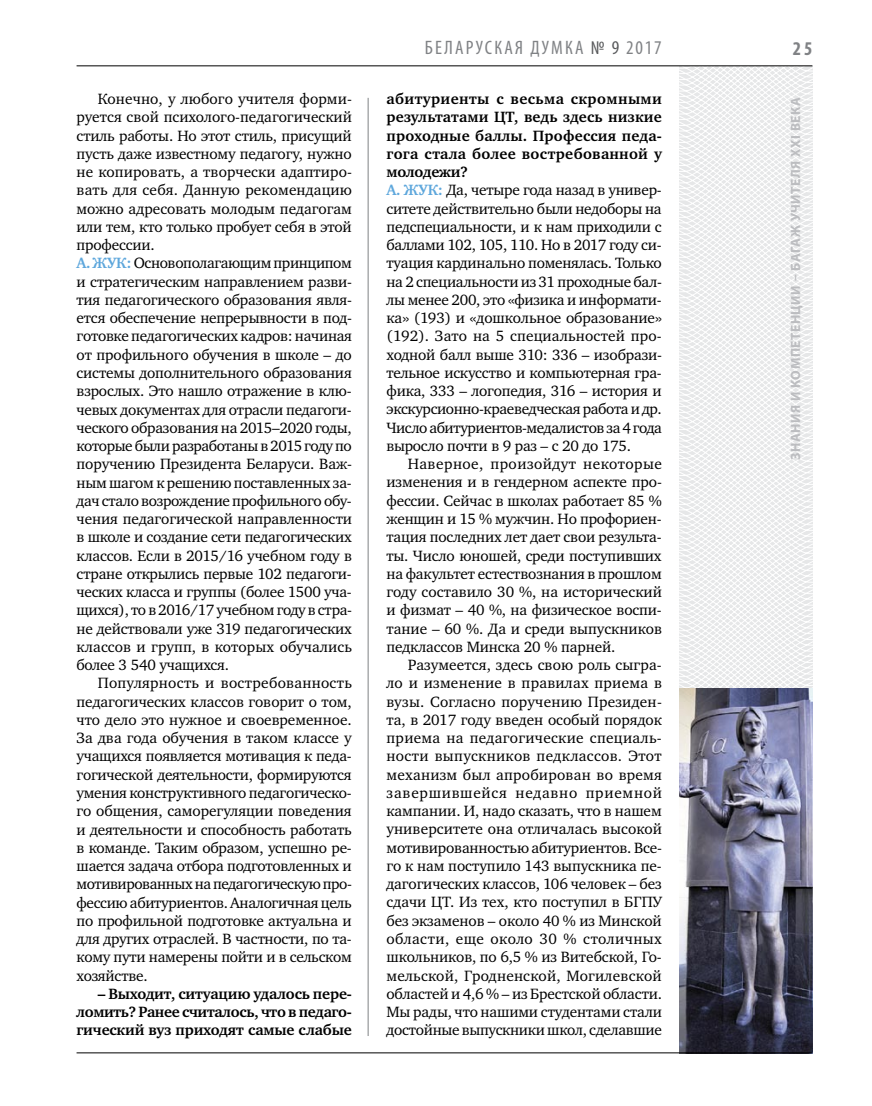
<style>
.page{position:relative;width:872px;height:1106px;background:#fff}
.page>*{position:absolute;margin:0;border:0;box-sizing:border-box;transform-origin:0 0}
.t1{font:condensed 19.5px "Myriad Pro";letter-spacing:.11em;color:#808285}
.t2{font:700 condensed 19.5px "Myriad Pro";color:#808285}
.t3{font:15.3px/18.3px "Charter C";letter-spacing:-.015em;color:#000;text-align:justify}
.t4{font:700 15.3px/18.3px "Charter C";letter-spacing:-.01em;color:#000;text-align:justify}
.t5{font:700 13.5px "Myriad Pro";letter-spacing:.04em;color:#bcbdc0}
.s1{font-weight:700;color:#5ea7dc}
.s2{color:#58595b}
.s3{font-weight:700}
</style>
<div class="page">
<hr style="left:368px;top:98px;width:1px;height:938px;background:#808285">
<svg style="left:621px;top:65px;width:192px;height:989px"></svg>
<hr style="left:77px;top:65px;width:735px;height:1px;background:#000">
<img style="left:679px;top:688px;width:133px;height:364px">
<hr style="left:77px;top:1052px;width:735px;height:1px;background:#000">
<p class="t3" style="left:77px;top:90px;width:277px;text-align:left;text-indent:21px">Конечно, у любого учителя форми&shy;руется свой психолого-педагогический стиль работы. Но этот стиль, присущий пусть даже известному педагогу, нужно не копировать, а творчески адаптиро&shy;вать для себя. Данную рекомендацию можно адресовать молодым педагогам или тем, кто только пробует себя в этой профессии.<br><span class="s1">А. ЖУК:</span> Основополагающим принципом и стратегическим направлением разви&shy;тия педагогического образования явля&shy;ется обеспечение непрерывности в под&shy;готовке педагогических кадров: начиная от профильного обучения в школе – до системы дополнительного образования взрослых. Это нашло отражение в клю&shy;чевых документах для отрасли педагоги&shy;ческого образования на 2015–2020 годы, которые были разработаны в 2015 году по поручению Президента Беларуси. Важ&shy;ным шагом к решению поставленных за&shy;дач стало возрождение профильного обу&shy;чения педагогической направленности в школе и создание сети педагогических классов. Если в 2015/16 учебном году в стране открылись первые 102 педагоги&shy;ческих класса и группы (более 1500 уча&shy;щихся), то в 2016/17 учебном году в стра&shy;не действовали уже 319 педагогических классов и групп, в которых обучались более 3 540 учащихся.</p>
<p class="t3" style="left:77px;top:674px;width:277px;text-indent:21px">Популярность и востребованность педагогических классов говорит о том, что дело это нужное и своевременное.<br>За два года обучения в таком классе у учащихся появляется мотивация к педа&shy;гогической деятельности, формируются умения конструктивного педагогическо&shy;го общения, саморегуляции поведения и деятельности и способность работать в команде. Таким образом, успешно ре&shy;шается задача отбора подготовленных и мотивированных на педагогическую про&shy;фессию абитуриентов. Аналогичная цель по профильной подготовке актуальна и для других отраслей. В частности, по та&shy;кому пути намерены пойти и в сельском хозяйстве.</p>
<p class="t4" style="left:77px;top:984px;width:277px;text-indent:21px">– Выходит, ситуацию удалось пере&shy;ломить? Ранее считалось, что в педаго&shy;гический вуз приходят самые слабые</p>
<p class="t1" style="left:425px;top:36px;width:238px">БЕЛАРУСКАЯ ДУМКА <span class="s2">№ 9</span> 2017</p>
<p class="t2" style="left:793px;top:37px;width:21px">25</p>
<p class="t3" style="left:386px;top:90px;width:277px;text-align:left"><span class="s3">абитуриенты с весьма скромными результатами ЦТ, ведь здесь низкие проходные баллы. Профессия педа&shy;гога стала более востребованной у молодежи?<br></span><span class="s1">А. ЖУК:</span> Да, четыре года назад в универ&shy;ситете действительно были недоборы на педспециальности, и к нам приходили с баллами 102, 105, 110. Но в 2017 году си&shy;туация кардинально поменялась. Только на 2 специальности из 31 проходные бал&shy;лы менее 200, это «физика и информати&shy;ка» (193) и «дошкольное образование» (192). Зато на 5 специальностей про&shy;ходной балл выше 310: 336 – изобрази&shy;тельное искусство и компьютерная гра&shy;фика, 333 – логопедия, 316 – история и экскурсионно-краеведческая работа и др.<br>Число абитуриентов-медалистов за 4 года выросло почти в 9 раз – с 20 до 175.</p>
<p class="t3" style="left:386px;top:455px;width:277px;text-indent:21px">Наверное, произойдут некоторые изменения и в гендерном аспекте про&shy;фессии. Сейчас в школах работает 85 % женщин и 15 % мужчин. Но профориен&shy;тация последних лет дает свои результа&shy;ты. Число юношей, среди поступивших на факультет естествознания в прошлом году составило 30 %, на исторический и физмат – 40 %, на физическое воспи&shy;тание – 60 %. Да и среди выпускников педклассов Минска 20 % парней.</p>
<p class="t3" style="left:386px;top:656px;width:277px;text-indent:21px">Разумеется, здесь свою роль сыгра&shy;ло и изменение в правилах приема в вузы. Согласно поручению Президен&shy;та, в 2017 году введен особый порядок приема на педагогические специаль&shy;ности выпускников педклассов. Этот механизм был апробирован во время завершившейся недавно приемной кампании. И, надо сказать, что в нашем университете она отличалась высокой мотивированностью абитуриентов. Все&shy;го к нам поступило 143 выпускника пе&shy;дагогических классов, 106 человек – без сдачи ЦТ. Из тех, кто поступил в БГПУ без экзаменов – около 40 % из Минской области, еще около 30 % столичных школьников, по 6,5 % из Витебской, Го&shy;мельской, Гродненской, Могилевской областей и 4,6 % – из Брестской области.<br>Мы рады, что нашими студентами стали достойные выпускники школ, сделавшие</p>
<p class="t5" style="left:787px;top:460px;width:364px;rotate:-90deg">Знания и компетенции – багаж учителя XXI века</p>
</div>
